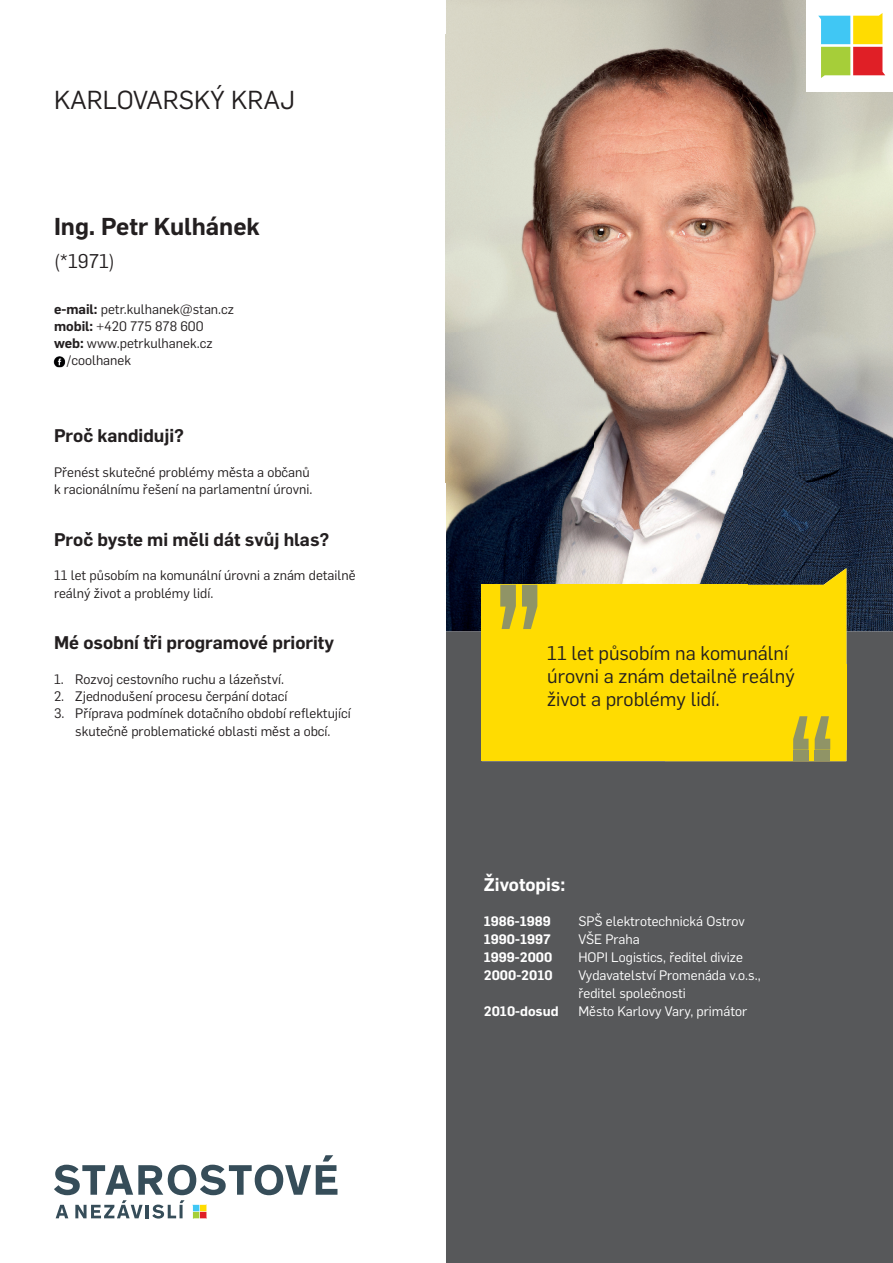
<style>
.page{position:relative;width:893px;height:1263px;background:#fff}
.page>*{position:absolute;margin:0;border:0;box-sizing:border-box;transform-origin:0 0}
.t1{font:25.5px "Flama";color:#231f20}
.t2{font:600 24px "Flama";color:#231f20}
.t3{font:19.5px/23.2px "Flama";color:#231f20}
.t4{font:600 18px "Flama";color:#231f20}
.t5{font:600 18px "Flama";color:#fff}
.t6{font:13.5px/17.2px "Flama";color:#231f20}
.t7{font:13.5px/18px "Flama";color:#fff}
.t8{font:600 13.5px "Flama";color:#fff}
.s1{font-weight:600}
</style>
<div class="page">
<img style="left:446px;top:34px;width:447px;height:448px">
<img style="left:446px;top:482px;width:149px;height:149px">
<img style="left:595px;top:482px;width:149px;height:103px">
<img style="left:744px;top:482px;width:149px;height:149px">
<div style="left:446px;top:631px;width:447px;height:632px;background:#57585a"></div>
<div style="left:806px;top:0;width:87px;height:91px;background:#fff"></div>
<svg style="left:818px;top:13px;width:67px;height:65px"></svg>
<div style="left:482px;top:585px;width:266px;height:176px;background:#ffdc01"></div>
<svg style="left:54px;top:1155px;width:283px;height:64px"></svg>
<svg style="left:53px;top:356px;width:12px;height:11px"></svg>
<svg style="left:522px;top:585px;width:15px;height:44px"></svg>
<svg style="left:500px;top:585px;width:16px;height:44px"></svg>
<svg style="left:665px;top:568px;width:181px;height:193px"></svg>
<h1 class="t1" style="left:54px;top:83px;width:242px">KARLOVARSKÝ KRAJ</h1>
<h2 class="t2" style="left:54px;top:210px;width:208px">Ing. Petr Kulhánek</h2>
<h3 class="t3" style="left:54px;top:249px;width:62px">(*1971)</h3>
<p class="t6" style="left:54px;top:299px;width:181px"><span class="s1">e-mail:</span> petr.kulhanek@stan.cz</p>
<p class="t6" style="left:54px;top:317px;width:151px"><span class="s1">mobil:</span> +420 775 878 600</p>
<p class="t6" style="left:54px;top:334px;width:160px"><span class="s1">web:</span> www.petrkulhanek.cz</p>
<p class="t6" style="left:67px;top:351px;width:66px">/coolhanek</p>
<h3 class="t4" style="left:54px;top:423px;width:132px">Proč kandiduji?</h3>
<p class="t6" style="left:54px;top:463px;width:260px">Přenést skutečné problémy města a občanů k racionálnímu řešení na parlamentní úrovni.</p>
<h3 class="t4" style="left:54px;top:526px;width:277px">Proč byste mi měli dát svůj hlas?</h3>
<p class="t6" style="left:54px;top:566px;width:303px">11 let působím na komunální úrovni a znám detailně reálný život a problémy lidí.</p>
<h3 class="t4" style="left:54px;top:630px;width:282px">Mé osobní tři programové priority</h3>
<p class="t6" style="left:54px;top:670px;width:232px">1. Rozvoj cestovního ruchu a lázeňství.</p>
<p class="t6" style="left:54px;top:687px;width:235px">2. Zjednodušení procesu čerpání dotací</p>
<p class="t6" style="left:54px;top:704px;width:298px;text-align:center">3. Příprava podmínek dotačního období reflektující skutečně problematické oblasti měst a obcí.</p>
<h3 class="t3" style="left:547px;top:640px;width:249px">11 let působím na komunální úrovni a znám detailně reálný život a problémy lidí.</h3>
<h3 class="t5" style="left:484px;top:871px;width:83px">Životopis:</h3>
<p class="t8" style="left:484px;top:912px;width:68px">1986-1989</p>
<p class="t7" style="left:578px;top:912px;width:168px">SPŠ elektrotechnická Ostrov</p>
<p class="t8" style="left:484px;top:930px;width:68px">1990-1997</p>
<p class="t7" style="left:578px;top:929px;width:63px">VŠE Praha</p>
<p class="t8" style="left:484px;top:948px;width:70px">1999-2000</p>
<p class="t7" style="left:578px;top:947px;width:166px">HOPI Logistics, ředitel divize</p>
<p class="t8" style="left:484px;top:966px;width:70px">2000-2010</p>
<p class="t7" style="left:578px;top:965px;width:184px">Vydavatelství Promenáda v.o.s., ředitel společnosti</p>
<p class="t8" style="left:484px;top:1002px;width:76px">2010-dosud</p>
<p class="t7" style="left:578px;top:1001px;width:170px">Město Karlovy Vary, primátor</p>
</div>
